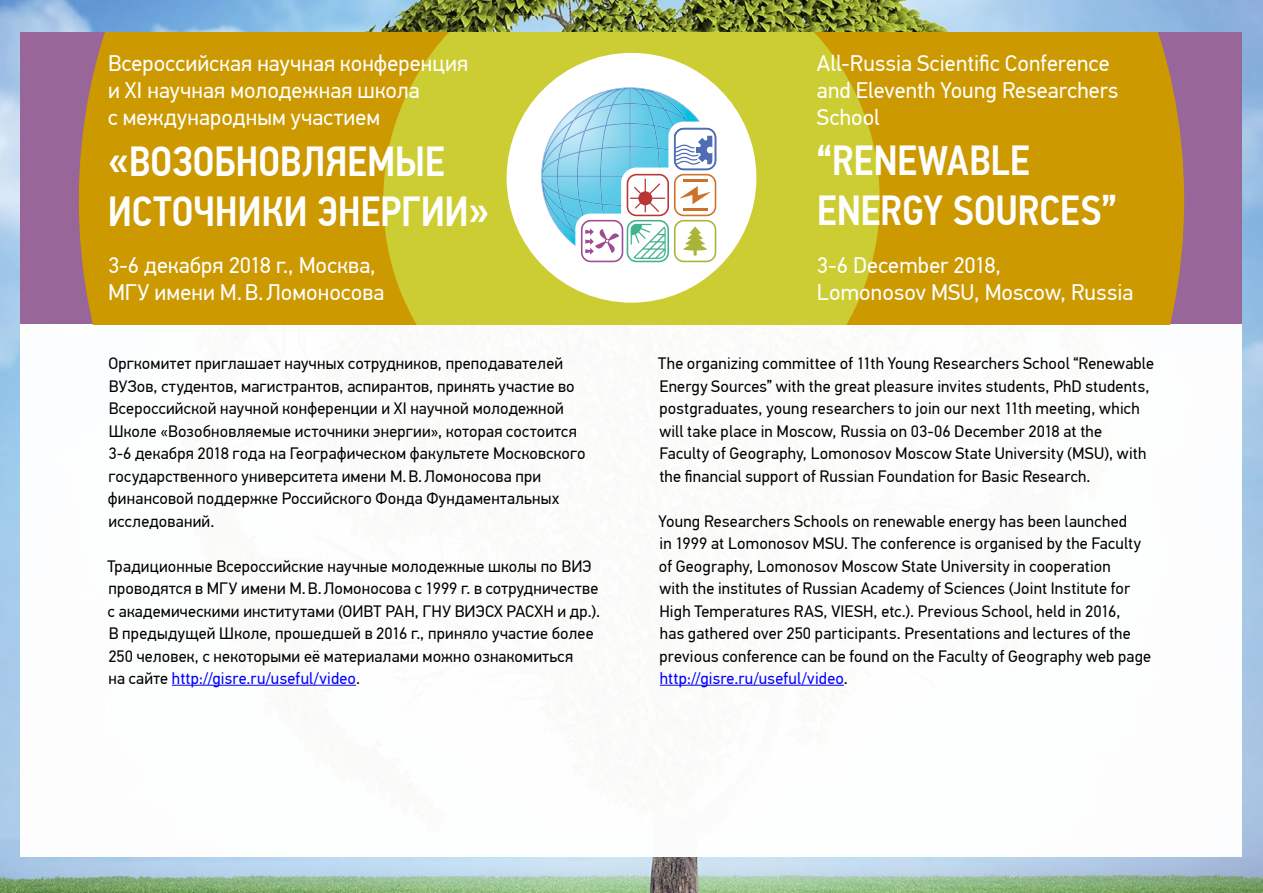
<style>
.page{position:relative;width:1263px;height:893px;background:#fff}
.page>*{position:absolute;margin:0;border:0;box-sizing:border-box;transform-origin:0 0}
.t1{font:500 42px/50.4px "PF Din Text Cond Pro";letter-spacing:-.005em;color:#fff}
.t2{font:22.5px/27px "PF Din Text Pro";letter-spacing:.005em;color:#fff}
.t3{font:16.5px/22.5px "PF Din Text Pro";letter-spacing:.01em;color:#000}
.s1{color:#00f}
</style>
<div class="page">
<img style="left:0;top:0;width:1263px;height:893px">
<div style="left:21px;top:144px;width:1221px;height:713px;background:#fff"></div>
<div style="left:21px;top:33px;width:1221px;height:291px;background:#986699"></div>
<div style="left:79px;top:33px;width:1105px;height:291px;background:#c90"></div>
<svg style="left:383px;top:33px;width:497px;height:291px;fill:#cccd33"></svg>
<div style="left:507px;top:53px;width:249px;height:250px;background:#fff;border-radius:50%"></div>
<svg style="left:541px;top:87px;width:181px;height:180px"></svg>
<hr style="left:172px;top:685px;width:184px;height:1px;background:#00f">
<hr style="left:660px;top:685px;width:184px;height:1px;background:#00f">
<h2 class="t2" style="left:108px;top:50px;width:362px">Всероссийская научная конференция и XI научная молодежная школа<br>с международным участием</h2>
<h2 class="t2" style="left:817px;top:50px;width:303px">All-Russia Scientific Conference and Eleventh Young Researchers<br>School</h2>
<h1 class="t1" style="left:817px;top:136px;width:301px">“RENEWABLE<br>ENERGY SOURCES”</h1>
<h1 class="t1" style="left:108px;top:136px;width:383px">«ВОЗОБНОВЛЯЕМЫЕ<br>ИСТОЧНИКИ ЭНЕРГИИ»</h1>
<h2 class="t2" style="left:108px;top:252px;width:278px">3-6 декабря 2018 г., Москва,<br>МГУ имени М.В.Ломоносова</h2>
<h2 class="t2" style="left:817px;top:252px;width:318px">3-6 December 2018,<br>Lomonosov MSU, Moscow, Russia</h2>
<p class="t3" style="left:108px;top:352px;width:479px">Оргкомитет приглашает научных сотрудников, преподавателей ВУЗов, студентов, магистрантов, аспирантов, принять участие во Всероссийской научной конференции и XI научной молодежной Школе «Возобновляемые источники энергии», которая состоится 3-6 декабря 2018 года на Географическом факультете Московского государственного университета имени М.В.Ломоносова при финансовой поддержке Российского Фонда Фундаментальных исследований.</p>
<p class="t3" style="left:108px;top:555px;width:494px">Традиционные Всероссийские научные молодежные школы по ВИЭ проводятся в МГУ имени М.В.Ломоносова с 1999 г. в сотрудничестве с академическими институтами (ОИВТ РАН, ГНУ ВИЭСХ РАСХН и др.).<br>В предыдущей Школе, прошедшей в 2016 г., приняло участие более 250 человек, с некоторыми её материалами можно ознакомиться<br>на сайте <span class="s1">http://gisre.ru/useful/video</span>.</p>
<p class="t3" style="left:658px;top:352px;width:497px">The organizing committee of 11th Young Researchers School “Renewable Energy Sources” with the great pleasure invites students, PhD students, postgraduates, young researchers to join our next 11th meeting, which will take place in Moscow, Russia on 03-06 December 2018 at the Faculty of Geography, Lomonosov Moscow State University (MSU), with the financial support of Russian Foundation for Basic Research.</p>
<p class="t3" style="left:659px;top:510px;width:494px">Young Researchers Schools on renewable energy has been launched<br>in 1999 at Lomonosov MSU. The conference is organised by the Faculty of Geography, Lomonosov Moscow State University in cooperation<br>with the institutes of Russian Academy of Sciences (Joint Institute for High Temperatures RAS, VIESH, etc.). Previous School, held in 2016,<br>has gathered over 250 participants. Presentations and lectures of the previous conference can be found on the Faculty of Geography web page <span class="s1">http://gisre.ru/useful/video</span>.</p>
</div>
